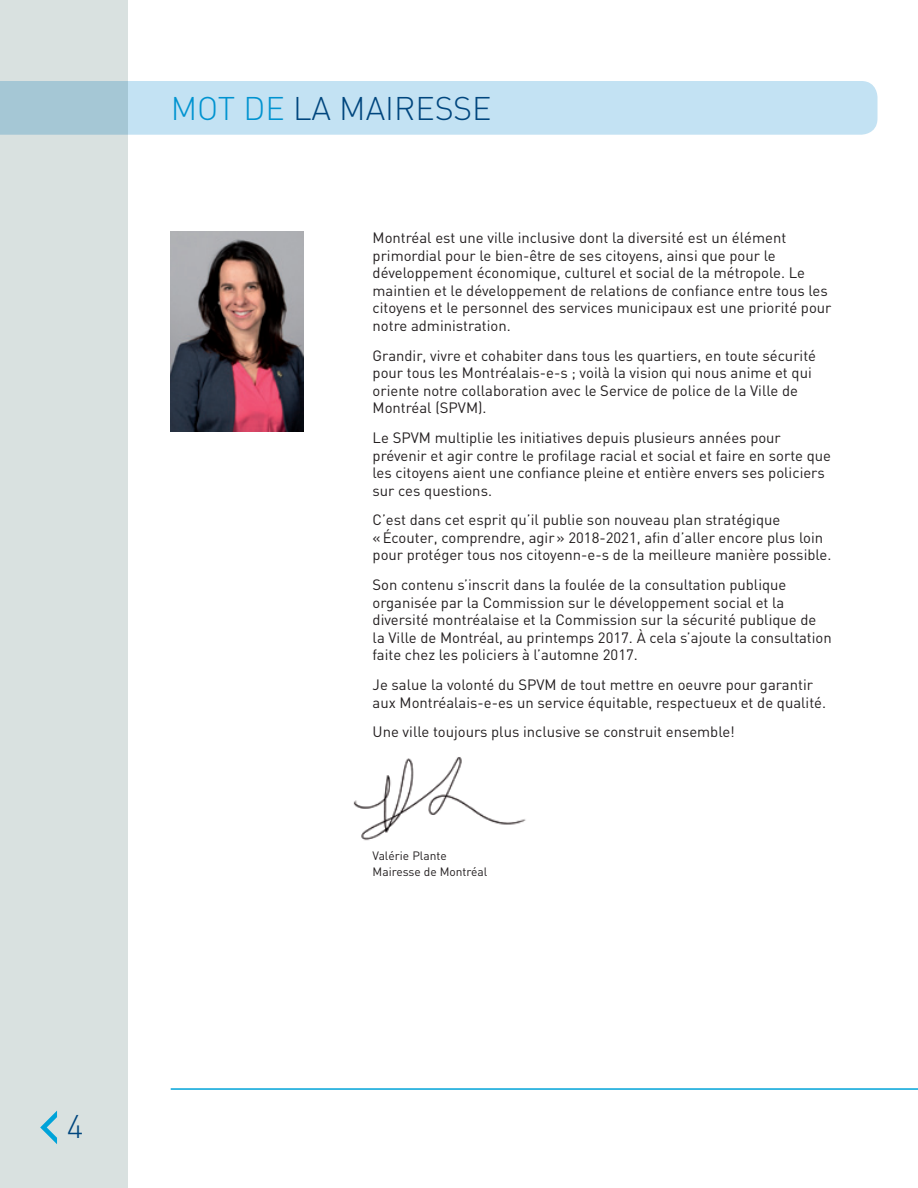
<style>
.page{position:relative;width:918px;height:1188px;background:#fff}
.page>*{position:absolute;margin:0;border:0;box-sizing:border-box;transform-origin:0 0}
.t1{font:300 32.4px "DIN";color:#00467e}
.t2{font:14.85px/17.5px "DIN";color:#231f20}
.t3{font:12px/16.5px "DIN";color:#231f20}
.s1{color:#0093d0}
</style>
<div class="page">
<div style="left:0;top:0;width:128px;height:1188px;background:#d9e1e0"></div>
<hr style="left:171px;top:1088px;width:747px;height:2px;background:#00a3d9">
<svg style="left:40px;top:1111px;width:17px;height:33px"></svg>
<img style="left:353px;top:757px;width:173px;height:84px">
<svg style="left:0;top:81px;width:878px;height:54px;background:#bfdeee"></svg>
<img style="left:171px;top:231px;width:133px;height:200px">
<h1 class="t1" style="left:171px;top:89px;width:188px"><span class="s1">MOT DE</span> LA MAIRESSE</h1>
<p class="t2" style="left:373px;top:229px;width:460px">M ontréal est une ville inclusive dont la diversité est un élément primordial pour le bien-être de ses citoyens, ainsi que pour le développement économique, culturel et social de la métropole. Le maintien et le développement de relations de confiance entre tous les citoyens et le personnel des services municipaux est une priorité pour notre administration.</p>
<p class="t2" style="left:373px;top:346px;width:445px">Grandir, vivre et cohabiter dans tous les quartiers, en toute sécurité pour tous les Montréalais-e-s ; voilà la vision qui nous anime et qui oriente notre collaboration avec le Service de police de la Ville de Montréal (SPVM).</p>
<p class="t2" style="left:373px;top:429px;width:460px">Le SPVM multiplie les initiatives depuis plusieurs années pour prévenir et agir contre le profilage racial et social et faire en sorte que les citoyens aient une confiance pleine et entière envers ses policiers sur ces questions.</p>
<p class="t2" style="left:373px;top:511px;width:460px">C’est dans cet esprit qu’il publie son nouveau plan stratégique «Écouter, comprendre, agir» 2018-2021, afin d’aller encore plus loin pour protéger tous nos citoyenn-e-s de la meilleure manière possible.</p>
<p class="t2" style="left:373px;top:576px;width:461px">Son contenu s’inscrit dans la foulée de la consultation publique organisée par la Commission sur le développement social et la diversité montréalaise et la Commission sur la sécurité publique de la Ville de M ontréal, au printemps 2017. À cela s’ajoute la consultation faite chez les policiers à l’automne 2017.</p>
<p class="t2" style="left:373px;top:676px;width:455px">Je salue la volonté du SPVM de tout mettre en oeuvre pour garantir aux M ontréalais-e-es un service équitable, respectueux et de qualité.</p>
<p class="t2" style="left:373px;top:723px;width:364px">U ne ville toujours plus inclusive se construit ensemble!</p>
<p class="t3" style="left:373px;top:847px;width:116px">Valérie Plante<br>Mairesse de Montréal</p>
<h1 class="t1" style="left:67px;top:1107px;width:18px">4</h1>
</div>
